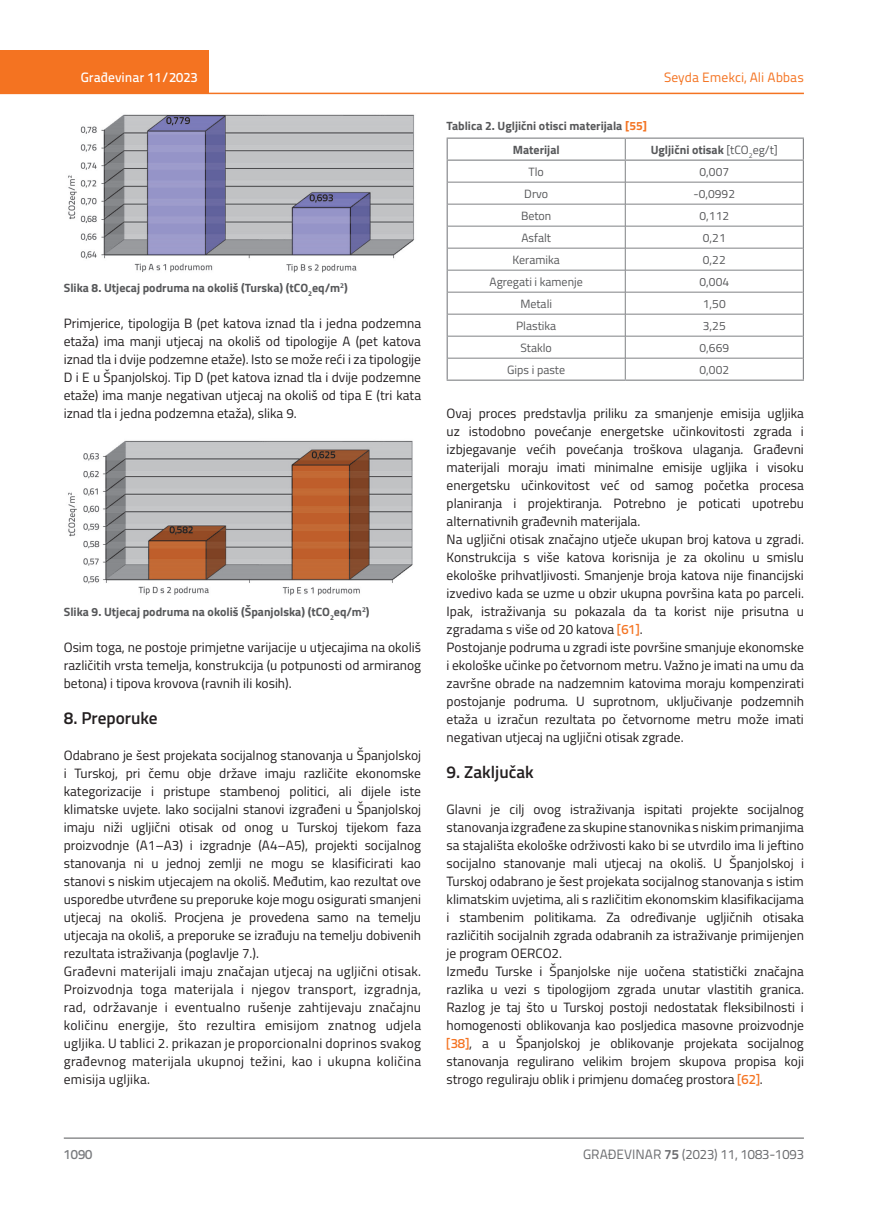
<style>
.page{position:relative;width:872px;height:1212px;background:#fff}
.page>*{position:absolute;margin:0;border:0;box-sizing:border-box;transform-origin:0 0}
.t1{font:600 17.25px "Titillium";color:#231f20}
.t2{font:13.5px/18px "Titillium";color:#231f20}
.t3{font:13.5px "Titillium Text 22 L";color:#6c6d70}
.t4{font:13.5px "Titillium Text 22 L";color:#f47321}
.t5{font:500 13.5px "Titillium Text 22 L";color:#fff}
.t6{font:500 13.5px "Titillium Text 22 L";color:#787a7d}
.t7{font:700 12px "Titillium";color:#57585a}
.t8{font:12px "Titillium";color:#57585a}
.s1{color:#f47321}
.s2{font-weight:400}
.s3{font-family:"Titillium Text 22 L";font-weight:500;color:#f47321}
.s4{font-weight:700}
</style>
<div class="page">
<div style="left:0;top:50px;width:208px;height:44px;background:#f47321"></div>
<hr style="left:0;top:93px;width:804px;height:1px;background:#f47321">
<hr style="left:64px;top:1138px;width:740px;height:1px;background:#57585a">
<img style="left:68px;top:114px;width:346px;height:159px">
<img style="left:68px;top:440px;width:345px;height:156px">
<hr style="left:448px;top:182px;width:177px;height:1px;background:#808285">
<hr style="left:625px;top:182px;width:177px;height:1px;background:#808285">
<hr style="left:448px;top:204px;width:177px;height:1px;background:#808285">
<hr style="left:625px;top:204px;width:177px;height:1px;background:#808285">
<hr style="left:448px;top:226px;width:177px;height:1px;background:#808285">
<hr style="left:625px;top:226px;width:177px;height:1px;background:#808285">
<hr style="left:448px;top:248px;width:177px;height:1px;background:#808285">
<hr style="left:625px;top:248px;width:177px;height:1px;background:#808285">
<hr style="left:448px;top:270px;width:177px;height:1px;background:#808285">
<hr style="left:625px;top:270px;width:177px;height:1px;background:#808285">
<hr style="left:448px;top:292px;width:177px;height:1px;background:#808285">
<hr style="left:625px;top:292px;width:177px;height:1px;background:#808285">
<hr style="left:448px;top:314px;width:177px;height:1px;background:#808285">
<hr style="left:625px;top:314px;width:177px;height:1px;background:#808285">
<hr style="left:448px;top:336px;width:177px;height:1px;background:#808285">
<hr style="left:625px;top:336px;width:177px;height:1px;background:#808285">
<hr style="left:448px;top:358px;width:177px;height:1px;background:#808285">
<hr style="left:625px;top:358px;width:177px;height:1px;background:#808285">
<svg style="left:625px;top:139px;width:1px;height:241px"></svg>
<hr style="left:446px;top:161px;width:2px;height:21px;background:#808285">
<hr style="left:802px;top:161px;width:2px;height:21px;background:#808285">
<hr style="left:446px;top:182px;width:2px;height:22px;background:#808285">
<hr style="left:802px;top:182px;width:2px;height:22px;background:#808285">
<hr style="left:446px;top:204px;width:2px;height:22px;background:#808285">
<hr style="left:802px;top:204px;width:2px;height:22px;background:#808285">
<hr style="left:446px;top:226px;width:2px;height:22px;background:#808285">
<hr style="left:802px;top:226px;width:2px;height:22px;background:#808285">
<hr style="left:446px;top:248px;width:2px;height:22px;background:#808285">
<hr style="left:802px;top:248px;width:2px;height:22px;background:#808285">
<hr style="left:446px;top:270px;width:2px;height:22px;background:#808285">
<hr style="left:802px;top:270px;width:2px;height:22px;background:#808285">
<hr style="left:446px;top:292px;width:2px;height:22px;background:#808285">
<hr style="left:802px;top:292px;width:2px;height:22px;background:#808285">
<hr style="left:446px;top:314px;width:2px;height:22px;background:#808285">
<hr style="left:802px;top:314px;width:2px;height:22px;background:#808285">
<hr style="left:446px;top:336px;width:2px;height:22px;background:#808285">
<hr style="left:802px;top:336px;width:2px;height:22px;background:#808285">
<hr style="left:446px;top:358px;width:2px;height:22px;background:#808285">
<hr style="left:802px;top:358px;width:2px;height:22px;background:#808285">
<hr style="left:446px;top:380px;width:179px;height:1px;background:#808285">
<hr style="left:625px;top:380px;width:179px;height:1px;background:#808285">
<hr style="left:446px;top:138px;width:179px;height:1px;background:#808285">
<hr style="left:446px;top:139px;width:2px;height:21px;background:#808285">
<hr style="left:625px;top:138px;width:179px;height:1px;background:#808285">
<hr style="left:802px;top:139px;width:2px;height:21px;background:#808285">
<hr style="left:446px;top:160px;width:179px;height:1px;background:#808285">
<hr style="left:625px;top:160px;width:179px;height:1px;background:#808285">
<p class="t5" style="left:81px;top:67px;width:118px">Građevinar 11/2023</p>
<p class="t7" style="left:64px;top:278px;width:285px">Slika 8. Utjecaj podruma na okoliš (Turska) (tCO<sub>2</sub>eq/m<sup>2</sup>)</p>
<p class="t2" style="left:64px;top:313px;width:359px;text-align:justify">Primjerice, tipologija B (pet katova iznad tla i jedna podzemna etaža) ima manji utjecaj na okoliš od tipologije A (pet katova iznad tla i dvije podzemne etaže). Isto se može reći i za tipologije D i E u Španjolskoj. Tip D (pet katova iznad tla i dvije podzemne etaže) ima manje negativan utjecaj na okoliš od tipa E (tri kata iznad tla i jedna podzemna etaža), slika 9.</p>
<p class="t7" style="left:64px;top:603px;width:307px">Slika 9. Utjecaj podruma na okoliš (Španjolska) (tCO<sub>2</sub>eq/m<sup>2</sup>)</p>
<p class="t2" style="left:64px;top:638px;width:359px;text-align:justify">Osim toga, ne postoje primjetne varijacije u utjecajima na okoliš različitih vrsta temelja, konstrukcija (u potpunosti od armiranog betona) i tipova krovova (ravnih ili kosih).</p>
<p class="t1" style="left:64px;top:705px;width:95px">8. Preporuke</p>
<p class="t2" style="left:64px;top:746px;width:359px">Odabrano je šest projekata socijalnog stanovanja u Španjolskoj i Turskoj, pri čemu obje države imaju različite ekonomske kategorizacije i pristupe stambenoj politici, ali dijele iste klimatske uvjete. Iako socijalni stanovi izgrađeni u Španjolskoj imaju niži ugljični otisak od onog u Turskoj tijekom faza proizvodnje (A1–A3) i izgradnje (A4–A5), projekti socijalnog stanovanja ni u jednoj zemlji ne mogu se klasificirati kao stanovi s niskim utjecajem na okoliš. Međutim, kao rezultat ove usporedbe utvrđene su preporuke koje mogu osigurati smanjeni utjecaj na okoliš. Procjena je provedena samo na temelju utjecaja na okoliš, a preporuke se izrađuju na temelju dobivenih rezultata istraživanja (poglavlje 7.).<br>Građevni materijali imaju značajan utjecaj na ugljični otisak.<br>Proizvodnja toga materijala i njegov transport, izgradnja, rad, održavanje i eventualno rušenje zahtijevaju značajnu količinu energije, što rezultira emisijom znatnog udjela ugljika. U tablici 2. prikazan je proporcionalni doprinos svakog građevnog materijala ukupnoj težini, kao i ukupna količina emisija ugljika.</p>
<p class="t7" style="left:446px;top:116px;width:202px">Tablica 2. Ugljični otisci materijala <span class="s1">[55]</span></p>
<p class="t4" style="left:664px;top:68px;width:141px">Seyda Emekci, Ali Abbas</p>
<p class="t7" style="left:513px;top:140px;width:48px">Materijal</p>
<p class="t7" style="left:651px;top:140px;width:129px">Ugljični otisak <span class="s2">[tCO</span><sub>2</sub><span class="s2">eg/t]</span></p>
<p class="t8" style="left:528px;top:163px;width:17px">Tlo</p>
<p class="t8" style="left:699px;top:163px;width:31px">0,007</p>
<p class="t8" style="left:524px;top:185px;width:25px">Drvo</p>
<p class="t8" style="left:693px;top:185px;width:43px">-0,0992</p>
<p class="t8" style="left:521px;top:207px;width:32px">Beton</p>
<p class="t8" style="left:699px;top:207px;width:31px">0,112</p>
<p class="t8" style="left:521px;top:229px;width:31px">Asfalt</p>
<p class="t8" style="left:703px;top:229px;width:24px">0,21</p>
<p class="t8" style="left:512px;top:251px;width:49px">Keramika</p>
<p class="t8" style="left:703px;top:251px;width:24px">0,22</p>
<p class="t8" style="left:489px;top:273px;width:95px">Agregati i kamenje</p>
<p class="t8" style="left:699px;top:273px;width:31px">0,004</p>
<p class="t8" style="left:520px;top:295px;width:33px">Metali</p>
<p class="t8" style="left:703px;top:295px;width:24px">1,50</p>
<p class="t8" style="left:516px;top:317px;width:42px">Plastika</p>
<p class="t8" style="left:703px;top:317px;width:24px">3,25</p>
<p class="t8" style="left:520px;top:339px;width:33px">Staklo</p>
<p class="t8" style="left:699px;top:339px;width:31px">0,669</p>
<p class="t8" style="left:507px;top:361px;width:60px">Gips i paste</p>
<p class="t8" style="left:699px;top:361px;width:31px">0,002</p>
<p class="t2" style="left:446px;top:403px;width:359px">Ovaj proces predstavlja priliku za smanjenje emisija ugljika uz istodobno povećanje energetske učinkovitosti zgrada i izbjegavanje većih povećanja troškova ulaganja. Građevni materijali moraju imati minimalne emisije ugljika i visoku energetsku učinkovitost već od samog početka procesa planiranja i projektiranja. Potrebno je poticati upotrebu alternativnih građevnih materijala.<br>Na ugljični otisak značajno utječe ukupan broj katova u zgradi.<br>Konstrukcija s više katova korisnija je za okolinu u smislu ekološke prihvatljivosti. Smanjenje broja katova nije financijski izvedivo kada se uzme u obzir ukupna površina kata po parceli.<br>Ipak, istraživanja su pokazala da ta korist nije prisutna u zgradama s više od 20 katova <span class="s3">[61]</span>.<br>Postojanje podruma u zgradi iste površine smanjuje ekonomske i ekološke učinke po četvornom metru. Važno je imati na umu da završne obrade na nadzemnim katovima moraju kompenzirati postojanje podruma. U suprotnom, uključivanje podzemnih etaža u izračun rezultata po četvornome metru može imati negativan utjecaj na ugljični otisak zgrade.</p>
<p class="t1" style="left:446px;top:759px;width:89px">9. Zaključak</p>
<p class="t2" style="left:446px;top:800px;width:359px">Glavni je cilj ovog istraživanja ispitati projekte socijalnog stanovanja izgrađene za skupine stanovnika s niskim primanjima sa stajališta ekološke održivosti kako bi se utvrdilo ima li jeftino socijalno stanovanje mali utjecaj na okoliš. U Španjolskoj i Turskoj odabrano je šest projekata socijalnog stanovanja s istim klimatskim uvjetima, ali s različitim ekonomskim klasifikacijama i stambenim politikama. Za određivanje ugljičnih otisaka različitih socijalnih zgrada odabranih za istraživanje primijenjen je program OERCO2.<br>Između Turske i Španjolske nije uočena statistički značajna razlika u vezi s tipologijom zgrada unutar vlastitih granica.<br>Razlog je taj što u Turskoj postoji nedostatak fleksibilnosti i homogenosti oblikovanja kao posljedica masovne proizvodnje <span class="s3">[38]</span>, a u Španjolskoj je oblikovanje projekata socijalnog stanovanja regulirano velikim brojem skupova propisa koji strogo reguliraju oblik i primjenu domaćeg prostora <span class="s3">[62]</span>.</p>
<p class="t6" style="left:64px;top:1144px;width:30px">1090</p>
<p class="t3" style="left:583px;top:1144px;width:222px">GRAĐEVINAR <span class="s4">75</span> (2023) 11, 1083-1093</p>
</div>
